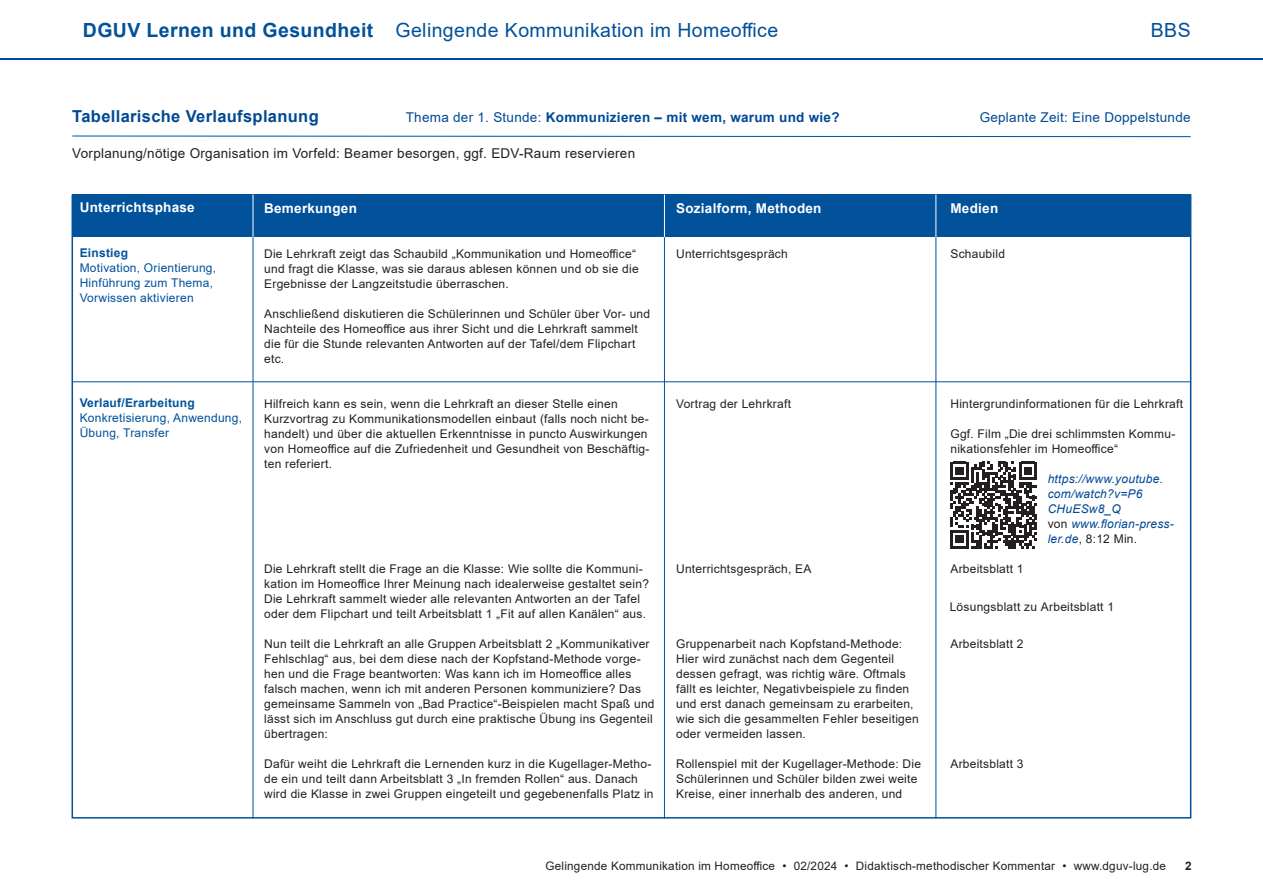
<style>
.page{position:relative;width:1263px;height:893px;background:#fff}
.page>*{position:absolute;margin:0;border:0;box-sizing:border-box;transform-origin:0 0}
.t1{font:19.5px "Arial";letter-spacing:.02em;color:#01519b}
.Zwischenueberschrift{font:700 16.5px "Arial";letter-spacing:.02em;color:#004994}
.Zwischenueberschrift-2{font:13.5px "Arial";letter-spacing:.02em;color:#231f20}
.Fliesstext{font:700 13.5px "Arial";letter-spacing:.02em;color:#fff}
.Zwischenueberschrift-3{font:700 13.5px "Arial";letter-spacing:.02em;color:#004994}
.Zwischenueberschrift-4{font:13.5px "Arial";letter-spacing:.02em;color:#004994}
.Fliesstext-2{font:12px/15px "Arial";letter-spacing:.02em;color:#231f20}
.Fliesstext-3{font:12px/15px "Arial";letter-spacing:.02em;color:#01519b}
.Fliesstext-4{font:italic 12px/15px "Arial";letter-spacing:.02em;color:#004994}
.Fliesstext-5{font:700 12px "Arial";letter-spacing:.02em;color:#01519b}
.t2{font:11.7px "Arial";letter-spacing:.02em;color:#231f20}
.t3{font:700 11.7px "Arial";color:#231f20}
.s1{font-weight:700}
.s2{font-weight:400}
.s3{font-style:normal;color:#231f20}
</style>
<div class="page">
<hr style="left:0;top:58px;width:1263px;height:2px;background:#004994">
<svg style="left:72px;top:135px;width:1119px;height:2px"></svg>
<div style="left:72px;top:195px;width:1119px;height:42px;background:#01519b"></div>
<hr style="left:253px;top:195px;width:1px;height:42px;background:#fff">
<hr style="left:253px;top:237px;width:1px;height:582px;background:#01519b">
<hr style="left:935px;top:195px;width:1px;height:42px;background:#fff">
<hr style="left:935px;top:237px;width:1px;height:582px;background:#01519b">
<hr style="left:664px;top:195px;width:1px;height:42px;background:#fff">
<hr style="left:664px;top:237px;width:1px;height:582px;background:#01519b">
<svg style="left:950px;top:462px;width:87px;height:86px"></svg>
<hr style="left:72px;top:381px;width:1119px;height:1px;background:#01519b">
<h1 class="t1" style="left:83px;top:16px;width:697px"><span class="s1">DGUV Lernen und Gesundheit</span> Gelingende Kommunikation im Homeoffice</h1>
<h1 class="t1" style="left:1151px;top:16px;width:41px">BBS</h1>
<p class="Zwischenueberschrift" style="left:72px;top:105px;width:248px">Tabellarische Verlaufsplanung</p>
<p class="Zwischenueberschrift-3" style="left:406px;top:108px;width:435px"><span class="s2">Thema der 1. Stunde:</span> Kommunizieren – mit wem, warum und wie?</p>
<p class="Zwischenueberschrift-4" style="left:980px;top:108px;width:212px">Geplante Zeit: Eine Doppelstunde</p>
<p class="Zwischenueberschrift-2" style="left:72px;top:144px;width:564px">Vorplanung/nötige Organisation im Vorfeld: Beamer besorgen, ggf. EDV-Raum reservieren</p>
<p class="Fliesstext" style="left:80px;top:198px;width:117px">Unterrichtsphase</p>
<p class="Fliesstext-5" style="left:80px;top:244px;width:50px">Einstieg</p>
<p class="Fliesstext-3" style="left:80px;top:260px;width:138px">Motivation, Orientierung,<br>Hinführung zum Thema,<br>Vorwissen aktivieren</p>
<p class="Fliesstext-5" style="left:80px;top:394px;width:117px">Verlauf/Erarbeitung</p>
<p class="Fliesstext-3" style="left:80px;top:410px;width:164px">Konkretisierung, Anwendung,<br>Übung, Transfer</p>
<p class="Fliesstext" style="left:264px;top:199px;width:94px">Bemerkungen</p>
<p class="Fliesstext-2" style="left:264px;top:246px;width:376px">Die Lehrkraft zeigt das Schaubild „Kommunikation und Homeoffice“ und fragt die Klasse, was sie daraus ablesen können und ob sie die<br>Ergebnisse der Langzeitstudie überraschen.</p>
<p class="Fliesstext-2" style="left:264px;top:306px;width:388px">Anschließend diskutieren die Schülerinnen und Schüler über Vor- und Nachteile des Homeoffice aus ihrer Sicht und die Lehrkraft sammelt die für die Stunde relevanten Antworten auf der Tafel/dem Flipchart etc.</p>
<p class="Fliesstext-2" style="left:264px;top:396px;width:387px">Hilfreich kann es sein, wenn die Lehrkraft an dieser Stelle einen Kurzvortrag zu Kommunikationsmodellen einbaut (falls noch nicht be&shy;handelt) und über die aktuellen Erkenntnisse in puncto Auswirkungen von Homeoffice auf die Zufriedenheit und Gesundheit von Beschäftig&shy;ten referiert.</p>
<p class="Fliesstext" style="left:676px;top:199px;width:147px">Sozialform, Methoden</p>
<p class="Fliesstext-2" style="left:676px;top:246px;width:113px">Unterrichtsgespräch</p>
<p class="Fliesstext-2" style="left:676px;top:396px;width:116px">Vortrag der Lehrkraft</p>
<p class="Fliesstext-2" style="left:264px;top:561px;width:386px">Die Lehrkraft stellt die Frage an die Klasse: Wie sollte die Kommuni&shy;kation im Homeoffice Ihrer Meinung nach idealerweise gestaltet sein?<br>Die Lehrkraft sammelt wieder alle relevanten Antworten an der Tafel oder dem Flipchart und teilt Arbeitsblatt 1 „Fit auf allen Kanälen“ aus.</p>
<p class="Fliesstext-2" style="left:264px;top:636px;width:392px">Nun teilt die Lehrkraft an alle Gruppen Arbeitsblatt 2 „Kommunikativer Fehlschlag“ aus, bei dem diese nach der Kopfstand-Methode vorge&shy;hen und die Frage beantworten: Was kann ich im Homeoffice alles falsch machen, wenn ich mit anderen Personen kommuniziere? Das gemeinsame Sammeln von „Bad Practice“-Beispielen macht Spaß und lässt sich im Anschluss gut durch eine praktische Übung ins Gegenteil übertragen:</p>
<p class="Fliesstext-2" style="left:264px;top:756px;width:391px">Dafür weiht die Lehrkraft die Lernenden kurz in die Kugellager-Metho&shy;de ein und teilt dann Arbeitsblatt 3 „In fremden Rollen“ aus. Danach wird die Klasse in zwei Gruppen eingeteilt und gegebenenfalls Platz in</p>
<p class="Fliesstext-2" style="left:676px;top:561px;width:137px">Unterrichtsgespräch, EA</p>
<p class="Fliesstext-2" style="left:676px;top:636px;width:244px">Gruppenarbeit nach Kopfstand-Methode:<br>Hier wird zunächst nach dem Gegenteil dessen gefragt, was richtig wäre. Oftmals fällt es leichter, Negativbeispiele zu finden und erst danach gemeinsam zu erarbeiten, wie sich die gesammelten Fehler beseitigen oder vermeiden lassen.</p>
<p class="Fliesstext-2" style="left:676px;top:756px;width:246px">Rollenspiel mit der Kugellager-Methode: Die<br>Schülerinnen und Schüler bilden zwei weite<br>Kreise, einer innerhalb des anderen, und</p>
<p class="Fliesstext" style="left:950px;top:199px;width:49px">Medien</p>
<p class="Fliesstext-2" style="left:950px;top:246px;width:56px">Schaubild</p>
<p class="Fliesstext-2" style="left:950px;top:396px;width:234px">Hintergrundinformationen für die Lehrkraft</p>
<p class="Fliesstext-2" style="left:950px;top:426px;width:226px">Ggf. Film „Die drei schlimmsten Kommu&shy;nikationsfehler im Homeoffice“</p>
<p class="Fliesstext-4" style="left:1048px;top:471px;width:117px">https://www.youtube. com/watch?v=P6<br>CHuESw8_Q</p>
<p class="Fliesstext-4" style="left:1048px;top:516px;width:128px"><span class="s3">von</span> www.florian-press&shy;ler.de<span class="s3">, 8:12 Min.</span></p>
<p class="Fliesstext-2" style="left:950px;top:561px;width:75px">Arbeitsblatt 1</p>
<p class="Fliesstext-2" style="left:950px;top:599px;width:166px">Lösungsblatt zu Arbeitsblatt 1</p>
<p class="Fliesstext-2" style="left:950px;top:636px;width:75px">Arbeitsblatt 2</p>
<p class="Fliesstext-2" style="left:950px;top:756px;width:75px">Arbeitsblatt 3</p>
<p class="t2" style="left:545px;top:857px;width:622px">Gelingende Kommunikation im Homeoffice • 02/2024 • Didaktisch-methodischer Kommentar • www.dguv-lug.de</p>
<p class="t3" style="left:1185px;top:857px;width:8px">2</p>
</div>
